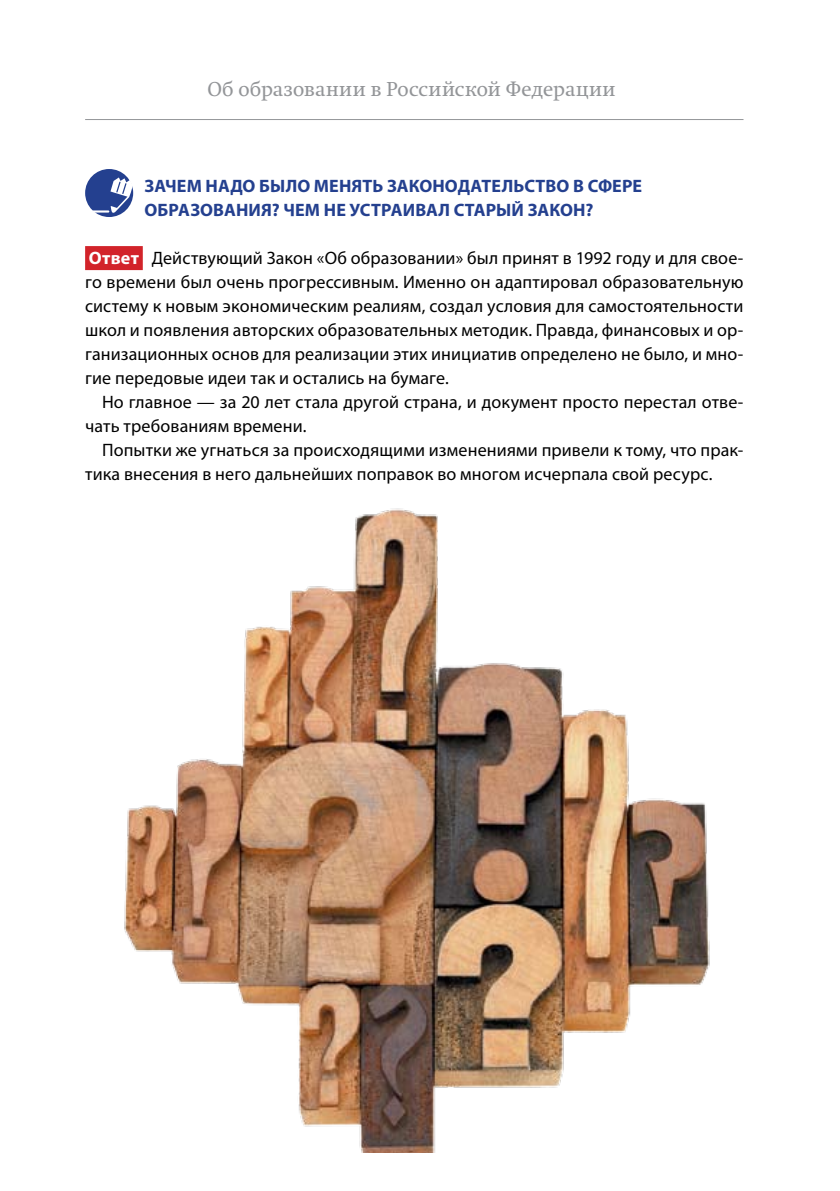
<style>
.page{position:relative;width:840px;height:1191px;background:#fff}
.page>*{position:absolute;margin:0;border:0;box-sizing:border-box;transform-origin:0 0}
.t1{font:20px "Swift C";letter-spacing:.01em;color:#939598}
.t2{font:18px "Myriad Pro";letter-spacing:.01em;color:#000}
.t3{font:700 18px/24px "Myriad Pro";letter-spacing:.005em;color:#24408f}
.s1{font-weight:700;color:#fff}
</style>
<div class="page">
<hr style="left:85px;top:119px;width:658px;height:1px;background:#939598">
<img style="left:124px;top:508px;width:586px;height:644px">
<div style="left:85px;top:246px;width:58px;height:24px;background:#d2232a"></div>
<div style="left:85px;top:169px;width:48px;height:48px;background:#24408f;border-radius:50%"></div>
<svg style="left:92px;top:177px;width:41px;height:36px"></svg>
<svg style="left:406px;top:1140px;width:9px;height:12px"></svg>
<p class="t1" style="left:207px;top:77px;width:409px">Об образовании в Российской Федерации</p>
<p class="t3" style="left:144px;top:173px;width:499px">Зачем надо было менять законодательство в сфере образования? Чем не устраивал старый закон?</p>
<p class="t2" style="left:89px;top:247px;width:655px"><span class="s1">Ответ</span> Действующий Закон «Об образовании» был принят в 1992 году и для свое-</p>
<p class="t2" style="left:85px;top:271px;width:659px">го времени был очень прогрессивным. Именно он адаптировал образовательную</p>
<p class="t2" style="left:85px;top:295px;width:659px">систему к новым экономическим реалиям, создал условия для самостоятельности</p>
<p class="t2" style="left:85px;top:319px;width:659px">школ и появления авторских образовательных методик. Правда, финансовых и ор-</p>
<p class="t2" style="left:85px;top:343px;width:659px">ганизационных основ для реализации этих инициатив определено не было, и мно-</p>
<p class="t2" style="left:85px;top:367px;width:365px">гие передовые идеи так и остались на бумаге.</p>
<p class="t2" style="left:102px;top:391px;width:642px">Но главное — за 20 лет стала другой страна, и документ просто перестал отве-</p>
<p class="t2" style="left:85px;top:415px;width:223px">чать требованиям времени.</p>
<p class="t2" style="left:102px;top:439px;width:642px">Попытки же угнаться за происходящими изменениями привели к тому, что прак-</p>
<p class="t2" style="left:85px;top:463px;width:628px">тика внесения в него дальнейших поправок во многом исчерпала свой ресурс.</p>
</div>
